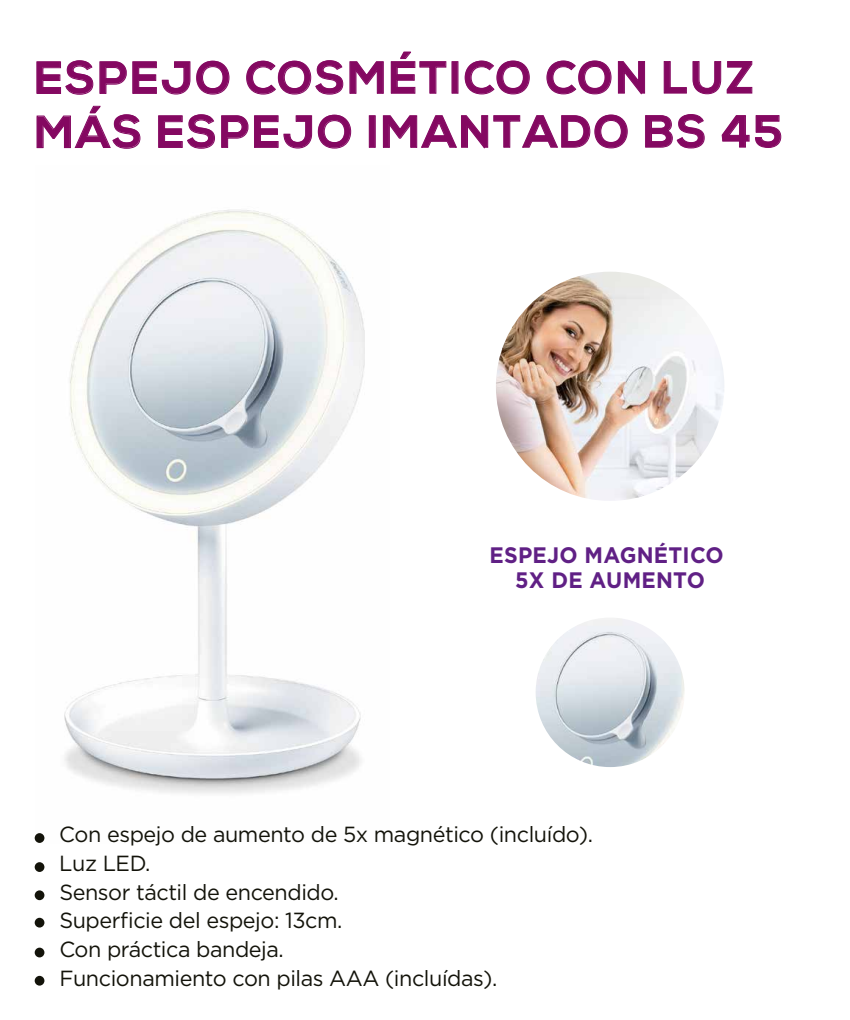
<style>
.page{position:relative;width:850px;height:1020px;background:#fff}
.page>*{position:absolute;margin:0;border:0;box-sizing:border-box;transform-origin:0 0}
.t1{font:700 45px/54.1px "Nexa";letter-spacing:.055em;color:#840861}
.t2{font:700 22.4px/24.6px "Gotham";letter-spacing:.01em;color:#602085;text-align:center;scale:.96 1}
.t3{font:21.9px/28.8px "Gotham";letter-spacing:-.02em;color:#13130a}
</style>
<div class="page">
<img style="left:35px;top:209px;width:330px;height:634px">
<svg style="left:36px;top:60px;width:193px;height:35px"></svg>
<svg style="left:246px;top:60px;width:138px;height:35px"></svg>
<svg style="left:390px;top:51px;width:57px;height:43px"></svg>
<svg style="left:464px;top:60px;width:65px;height:35px"></svg>
<svg style="left:546px;top:60px;width:65px;height:35px"></svg>
<svg style="left:617px;top:61px;width:29px;height:34px"></svg>
<svg style="left:663px;top:61px;width:90px;height:34px"></svg>
<svg style="left:36px;top:105px;width:105px;height:44px"></svg>
<svg style="left:158px;top:114px;width:194px;height:35px"></svg>
<div style="left:369px;top:115px;width:7px;height:33px;border:1px solid #840861"></div>
<svg style="left:382px;top:114px;width:246px;height:35px"></svg>
<svg style="left:645px;top:114px;width:60px;height:35px"></svg>
<svg style="left:721px;top:115px;width:61px;height:33px"></svg>
<div style="left:35px;top:833px;width:9px;height:10px;background:#13130a;border-radius:50%"></div>
<div style="left:35px;top:862px;width:9px;height:10px;background:#13130a;border-radius:50%"></div>
<div style="left:35px;top:890px;width:9px;height:10px;background:#13130a;border-radius:50%"></div>
<div style="left:35px;top:948px;width:9px;height:9px;background:#13130a;border-radius:50%"></div>
<div style="left:35px;top:976px;width:9px;height:10px;background:#13130a;border-radius:50%"></div>
<div style="left:35px;top:918px;width:9px;height:10px;background:#13130a;border-radius:50%"></div>
<img style="left:496px;top:272px;width:228px;height:229px">
<img style="left:536px;top:618px;width:149px;height:149px;border-radius:75px">
<h1 class="t1" style="left:35px;top:52px;width:749px">ESPEJO COSMÉTICO CON LUZ<br>MÁS ESPEJO IMANTADO BS 45</h1>
<p class="t2" style="left:490px;top:543px;width:246px">ESPEJO MAGNÉTICO<br>5X DE AUMENTO</p>
<p class="t3" style="left:59px;top:819px;width:535px">Con espejo de aumento de 5x magnético (incluído).<br>Luz LED.<br>Sensor táctil de encendido.<br>Superficie del espejo: 13cm.<br>Con práctica bandeja.<br>Funcionamiento con pilas AAA (incluídas).</p>
</div>
